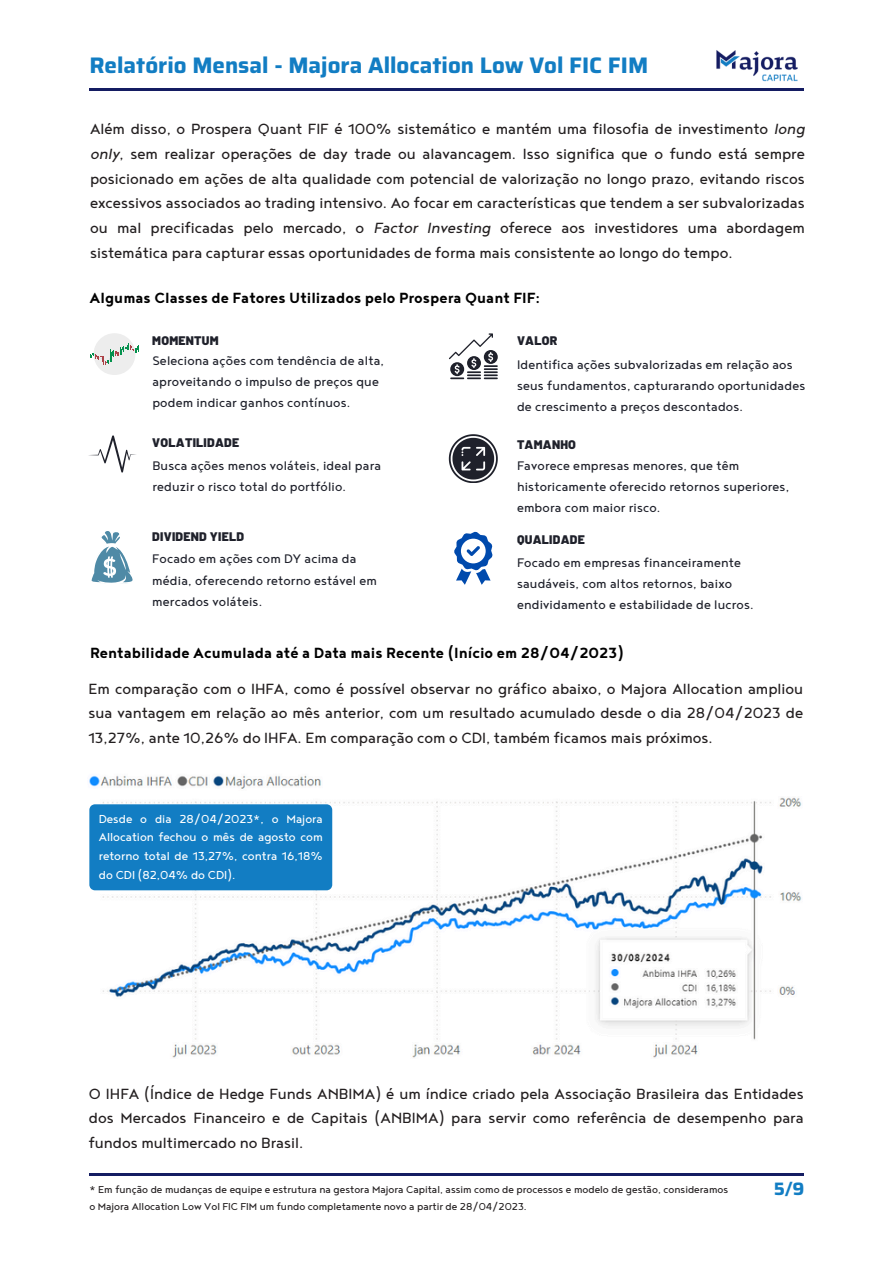
<style>
.page{position:relative;width:894px;height:1264px;background:#fff}
.page>*{position:absolute;margin:0;border:0;box-sizing:border-box;transform-origin:0 0}
.t1{font:700 22.5px "Saira";color:#127dc3}
.t2{font:18px/24.8px "Noyh";color:#231f20;text-align:justify}
.t3{font:700 18px "Noyh";color:#000}
.t4{font:700 18px "Saira";color:#127dc3}
.t5{font:15.15px/21.1px "Noyh";letter-spacing:.01em;color:#1f212b}
.t6{font:14.1px/18.9px "Noyh";color:#fff;text-align:justify}
.t7{font:900 12.45px "Barlow";letter-spacing:.02em;color:#1f212b}
.t8{font:12.3px/16.8px "Noyh";color:#231f20}
.s1{font-style:italic}
</style>
<div class="page">
<hr style="left:89px;top:88px;width:715px;height:3px;background:#141c62">
<img style="left:716px;top:50px;width:82px;height:32px">
<hr style="left:89px;top:1172px;width:715px;height:3px;background:#141c62">
<img style="left:89px;top:775px;width:713px;height:283px">
<div style="left:89px;top:804px;width:243px;height:86px;background:#127dc3"></div>
<svg style="left:448px;top:434px;width:49px;height:48px"></svg>
<svg style="left:454px;top:531px;width:38px;height:53px"></svg>
<svg style="left:90px;top:333px;width:49px;height:42px"></svg>
<svg style="left:88px;top:435px;width:48px;height:37px"></svg>
<svg style="left:449px;top:333px;width:48px;height:46px"></svg>
<svg style="left:91px;top:531px;width:42px;height:53px"></svg>
<h2 class="t1" style="left:89px;top:47px;width:560px">Relatório Mensal - Majora Allocation Low Vol FIC FIM</h2>
<h4 class="t2" style="left:90px;top:119px;width:716px">Além disso, o Prospera Quant FIF é 100% sistemático e mantém uma filosofia de investimento <span class="s1">long only</span>, sem realizar operações de day trade ou alavancagem. Isso significa que o fundo está sempre posicionado em ações de alta qualidade com potencial de valorização no longo prazo, evitando riscos excessivos associados ao trading intensivo. Ao focar em características que tendem a ser subvalorizadas ou mal precificadas pelo mercado, o <span class="s1">Factor Investing</span> oferece aos investidores uma abordagem sistemática para capturar essas oportunidades de forma mais consistente ao longo do tempo.</h4>
<p class="t3" style="left:89px;top:289px;width:452px">Algumas Classes de Fatores Utilizados pelo Prospera Quant FIF:</p>
<h4 class="t7" style="left:152px;top:333px;width:68px">MOMENTUM</h4>
<p class="t7" style="left:517px;top:333px;width:42px">VALOR</p>
<p class="t5" style="left:152px;top:352px;width:233px">Seleciona ações com tendência de alta, aproveitando o impulso de preços que podem indicar ganhos contínuos.</p>
<h4 class="t5" style="left:517px;top:355px;width:290px">Identifica ações subvalorizadas em relação aos seus fundamentos, capturarando oportunidades de crescimento a preços descontados.</h4>
<p class="t7" style="left:152px;top:435px;width:88px">VOLATILIDADE</p>
<h5 class="t7" style="left:517px;top:437px;width:60px">TAMANHO</h5>
<h5 class="t5" style="left:152px;top:456px;width:230px">Busca ações menos voláteis, ideal para reduzir o risco total do portfólio.</h5>
<h5 class="t5" style="left:517px;top:456px;width:274px">Favorece empresas menores, que têm historicamente oferecido retornos superiores, embora com maior risco.</h5>
<h4 class="t7" style="left:152px;top:529px;width:93px">DIVIDEND YIELD</h4>
<h5 class="t7" style="left:517px;top:531px;width:69px">QUALIDADE</h5>
<h4 class="t5" style="left:152px;top:550px;width:226px">Focado em ações com DY acima da média, oferecendo retorno estável em mercados voláteis.</h4>
<h2 class="t5" style="left:517px;top:554px;width:238px">Focado em empresas financeiramente saudáveis, com altos retornos, baixo endividamento e estabilidade de lucros.</h2>
<h4 class="t3" style="left:90px;top:645px;width:535px">Rentabilidade Acumulada até a Data mais Recente (Início em 28/04/2023)</h4>
<h5 class="t2" style="left:88px;top:679px;width:716px;line-height:24.2px">Em comparação com o IHFA, como é possível observar no gráfico abaixo, o Majora Allocation ampliou sua vantagem em relação ao mês anterior, com um resultado acumulado desde o dia 28/04/2023 de 13,27%, ante 10,26% do IHFA. Em comparação com o CDI, também ficamos mais próximos.</h5>
<p class="t6" style="left:99px;top:810px;width:225px">Desde o dia 28/04/2023*, o Majora Allocation fechou o mês de agosto com retorno total de 13,27%, contra 16,18% do CDI (82,04% do CDI).</p>
<p class="t2" style="left:89px;top:1083px;width:716px">O IHFA (Índice de Hedge Funds ANBIMA) é um índice criado pela Associação Brasileira das Entidades dos Mercados Financeiro e de Capitais (ANBIMA) para servir como referência de desempenho para fundos multimercado no Brasil.</p>
<h5 class="t8" style="left:89px;top:1182px;width:640px">* Em função de mudanças de equipe e estrutura na gestora Majora Capital, assim como de processos e modelo de gestão, consideramos o Majora Allocation Low Vol FIC FIM um fundo completamente novo a partir de 28/04/2023.</h5>
<p class="t4" style="left:773px;top:1174px;width:32px">5/9</p>
</div>
